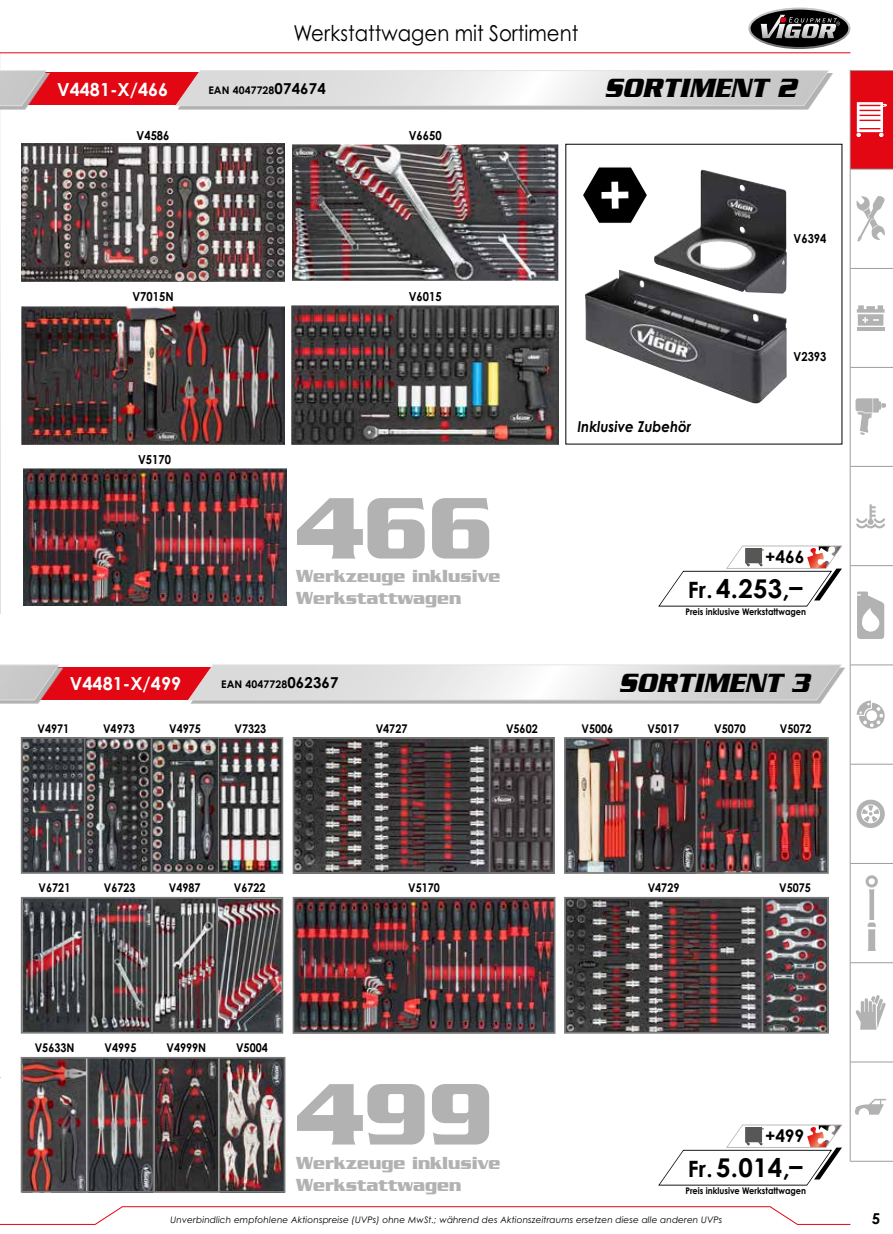
<style>
.page{position:relative;width:893px;height:1234px;background:#fff}
.page>*{position:absolute;margin:0;border:0;box-sizing:border-box;transform-origin:0 0}
.t1{font:700 94.5px "Serpentine";color:#b3b2b2;scale:.9 1}
.t2{font:italic 700 28.5px "Serpentine";color:#000;scale:.9 1}
.t3{font:700 25.8px "Century Gothic Pro Cyr";letter-spacing:.01em;color:#000}
.t4{font:21.9px "Century Gothic Pro Cyr";color:#000;scale:.9 1}
.t5{font:700 18.9px/21.6px "Serpentine";color:#b3b2b2;scale:.9 1}
.t6{font:700 18px "Century Gothic Pro Cyr";color:#fff}
.t7{font:700 17.25px "Century Gothic Pro Cyr";letter-spacing:-.01em;color:#000}
.t8{font:italic 700 15px "Century Gothic Pro Cyr";color:#000;scale:.9 1}
.t9{font:700 15px "Century Gothic Pro Cyr";color:#000}
.t10{font:700 12.45px "Century Gothic Pro Cyr";color:#000;scale:.9 1}
.t11{font:700 12px "Century Gothic Pro Cyr";color:#000;scale:.9 1}
.t12{font:700 10.5px "Century Gothic Pro Cyr";letter-spacing:.01em;color:#000}
.t13{font:700 9.15px "Century Gothic Pro Cyr";color:#000;scale:.9 1}
.t14{font:italic 9px "Century Gothic Pro Cyr";letter-spacing:.01em;color:#000}
.s1{font-size:15px}
.s2{font-size:22.5px}
</style>
<div class="page">
<hr style="left:0;top:53px;width:1px;height:560px;background:#ebebeb">
<svg style="left:0;top:1206px;width:850px;height:18px"></svg>
<svg style="left:748px;top:8px;width:102px;height:41px"></svg>
<hr style="left:0;top:52px;width:850px;height:1px;background:#e30613">
<img style="left:292px;top:306px;width:266px;height:138px">
<img style="left:23px;top:468px;width:263px;height:137px">
<img style="left:21px;top:143px;width:264px;height:138px">
<img style="left:292px;top:144px;width:266px;height:137px">
<img style="left:21px;top:306px;width:264px;height:138px">
<img style="left:585px;top:269px;width:202px;height:134px">
<img style="left:654px;top:169px;width:133px;height:124px">
<svg style="left:658px;top:1124px;width:184px;height:61px"></svg>
<div style="left:35px;top:667px;width:177px;height:32px;background:#e30613"></div>
<svg style="left:191px;top:667px;width:654px;height:36px;background:#bebdbd"></svg>
<svg style="left:187px;top:664px;width:656px;height:36px"></svg>
<svg style="left:0;top:667px;width:63px;height:36px"></svg>
<svg style="left:0;top:664px;width:60px;height:36px;background:#cbb0b1"></svg>
<img style="left:20px;top:1057px;width:266px;height:136px">
<svg style="left:658px;top:545px;width:184px;height:62px"></svg>
<hr style="left:218px;top:1057px;width:2px;height:134px;background:#7c7b7b">
<hr style="left:153px;top:1057px;width:1px;height:135px;background:#7c7b7b">
<hr style="left:87px;top:1057px;width:1px;height:135px;background:#7c7b7b">
<img style="left:567px;top:899px;width:259px;height:131px">
<div style="left:564px;top:896px;width:265px;height:137px;border:2px solid #7c7b7b"></div>
<hr style="left:761px;top:896px;width:2px;height:136px;background:#7c7b7b">
<img style="left:292px;top:896px;width:264px;height:138px">
<div style="left:22px;top:73px;width:177px;height:32px;background:#e30613"></div>
<div style="left:178px;top:73px;width:654px;height:36px;background:#b3b2b2"></div>
<svg style="left:174px;top:70px;width:656px;height:36px;background:#e0dcdc"></svg>
<img style="left:20px;top:896px;width:264px;height:138px">
<svg style="left:0;top:73px;width:50px;height:36px"></svg>
<svg style="left:0;top:70px;width:47px;height:36px"></svg>
<hr style="left:86px;top:898px;width:2px;height:133px;background:#7c7b7b">
<hr style="left:151px;top:897px;width:2px;height:136px;background:#7c7b7b">
<hr style="left:216px;top:897px;width:2px;height:135px;background:#7c7b7b">
<img style="left:564px;top:737px;width:265px;height:137px">
<hr style="left:629px;top:737px;width:2px;height:136px;background:#7c7b7b">
<hr style="left:696px;top:737px;width:1px;height:136px;background:#7c7b7b">
<hr style="left:763px;top:737px;width:1px;height:136px;background:#7c7b7b">
<img style="left:292px;top:737px;width:263px;height:137px">
<hr style="left:489px;top:737px;width:1px;height:136px;background:#7c7b7b">
<img style="left:20px;top:737px;width:264px;height:137px">
<svg style="left:856px;top:196px;width:29px;height:46px"></svg>
<svg style="left:866px;top:875px;width:12px;height:75px"></svg>
<svg style="left:856px;top:995px;width:29px;height:34px"></svg>
<svg style="left:856px;top:398px;width:29px;height:37px"></svg>
<svg style="left:857px;top:305px;width:27px;height:20px"></svg>
<hr style="left:857px;top:327px;width:27px;height:4px;background:#b3b2b2">
<svg style="left:857px;top:591px;width:27px;height:48px"></svg>
<svg style="left:856px;top:504px;width:29px;height:24px"></svg>
<svg style="left:857px;top:700px;width:28px;height:28px"></svg>
<svg style="left:862px;top:805px;width:17px;height:16px"></svg>
<div style="left:856px;top:799px;width:29px;height:28px;border:5px solid #b3b2b2;border-radius:50%"></div>
<svg style="left:855px;top:1098px;width:31px;height:16px"></svg>
<div style="left:850px;top:70px;width:43px;height:99px;background:#e30613"></div>
<svg style="left:857px;top:102px;width:30px;height:35px"></svg>
<hr style="left:850px;top:1160px;width:43px;height:1px;background:#9d9d9c">
<hr style="left:850px;top:169px;width:43px;height:1px;background:#9d9d9c">
<hr style="left:850px;top:268px;width:43px;height:1px;background:#9d9d9c">
<hr style="left:850px;top:367px;width:43px;height:1px;background:#9d9d9c">
<hr style="left:850px;top:466px;width:43px;height:1px;background:#9d9d9c">
<hr style="left:850px;top:565px;width:43px;height:1px;background:#9d9d9c">
<hr style="left:850px;top:664px;width:43px;height:1px;background:#9d9d9c">
<hr style="left:850px;top:763px;width:43px;height:1px;background:#9d9d9c">
<hr style="left:850px;top:863px;width:43px;height:1px;background:#9d9d9c">
<hr style="left:850px;top:962px;width:43px;height:1px;background:#9d9d9c">
<hr style="left:850px;top:1061px;width:43px;height:1px;background:#9d9d9c">
<hr style="left:850px;top:70px;width:43px;height:1px;background:#9d9d9c">
<hr style="left:850px;top:70px;width:1px;height:1091px;background:#9d9d9c">
<svg style="left:583px;top:167px;width:64px;height:56px"></svg>
<h3 class="t4" style="left:293px;top:20px;width:318px">Werkstattwagen mit Sortiment</h3>
<h3 class="t6" style="left:57px;top:78px;width:113px">V4481-X/466</h3>
<p class="t12" style="left:208px;top:83px;width:119px">EAN 4047728<span class="s1">074674</span></p>
<p class="t10" style="left:137px;top:127px;width:38px">V4586</p>
<p class="t10" style="left:409px;top:127px;width:38px">V6650</p>
<h2 class="t2" style="left:604px;top:72px;width:215px">SORTIMENT 2</h2>
<p class="t10" style="left:132px;top:288px;width:47px">V7015N</p>
<p class="t10" style="left:409px;top:288px;width:38px">V6015</p>
<p class="t10" style="left:794px;top:231px;width:38px">V6394</p>
<p class="t10" style="left:794px;top:348px;width:38px">V2393</p>
<p class="t10" style="left:138px;top:451px;width:38px">V5170</p>
<h1 class="t1" style="left:296px;top:473px;width:220px">466</h1>
<h3 class="t5" style="left:296px;top:564px;width:229px">Werkzeuge inklusive<br>Werkstattwagen</h3>
<h3 class="t6" style="left:70px;top:672px;width:113px">V4481-X/499</h3>
<p class="t12" style="left:221px;top:677px;width:119px">EAN 4047728<span class="s1">062367</span></p>
<p class="t11" style="left:37px;top:720px;width:37px">V4971</p>
<p class="t11" style="left:103px;top:720px;width:37px">V4973</p>
<p class="t11" style="left:169px;top:720px;width:37px">V4975</p>
<p class="t11" style="left:234px;top:720px;width:37px">V7323</p>
<p class="t11" style="left:376px;top:720px;width:37px">V4727</p>
<p class="t11" style="left:506px;top:720px;width:37px">V5602</p>
<p class="t8" style="left:577px;top:417px;width:128px">Inklusive Zubehör</p>
<h3 class="t7" style="left:765px;top:546px;width:41px">+466</h3>
<h3 class="t3" style="left:688px;top:572px;width:116px"><span class="s2">Fr.</span>4.253,–</h3>
<p class="t13" style="left:685px;top:606px;width:136px">Preis inklusive Werkstattwagen</p>
<h2 class="t2" style="left:618px;top:665px;width:213px">SORTIMENT 3</h2>
<p class="t11" style="left:582px;top:720px;width:37px">V5006</p>
<p class="t11" style="left:647px;top:720px;width:37px">V5017</p>
<p class="t11" style="left:714px;top:720px;width:37px">V5070</p>
<p class="t11" style="left:780px;top:720px;width:37px">V5072</p>
<p class="t11" style="left:39px;top:880px;width:37px">V6721</p>
<p class="t11" style="left:104px;top:880px;width:37px">V6723</p>
<p class="t11" style="left:169px;top:880px;width:37px">V4987</p>
<p class="t11" style="left:234px;top:880px;width:37px">V6722</p>
<p class="t11" style="left:408px;top:880px;width:37px">V5170</p>
<p class="t11" style="left:648px;top:880px;width:37px">V4729</p>
<p class="t11" style="left:779px;top:880px;width:37px">V5075</p>
<p class="t11" style="left:35px;top:1040px;width:46px">V5633N</p>
<p class="t11" style="left:105px;top:1040px;width:37px">V4995</p>
<p class="t11" style="left:166px;top:1040px;width:46px">V4999N</p>
<p class="t11" style="left:236px;top:1040px;width:37px">V5004</p>
<h1 class="t1" style="left:296px;top:1059px;width:220px">499</h1>
<h3 class="t5" style="left:296px;top:1151px;width:229px">Werkzeuge inklusive<br>Werkstattwagen</h3>
<h3 class="t7" style="left:765px;top:1125px;width:40px">+499</h3>
<h3 class="t3" style="left:688px;top:1151px;width:116px"><span class="s2">Fr.</span>5.014,–</h3>
<p class="t13" style="left:685px;top:1185px;width:136px">Preis inklusive Werkstattwagen</p>
<p class="t14" style="left:171px;top:1214px;width:553px">Unverbindlich empfohlene Aktionspreise (UVPs) ohne MwSt.; während des Aktionszeitraums ersetzen diese alle anderen UVPs</p>
<p class="t9" style="left:872px;top:1209px;width:10px">5</p>
</div>
